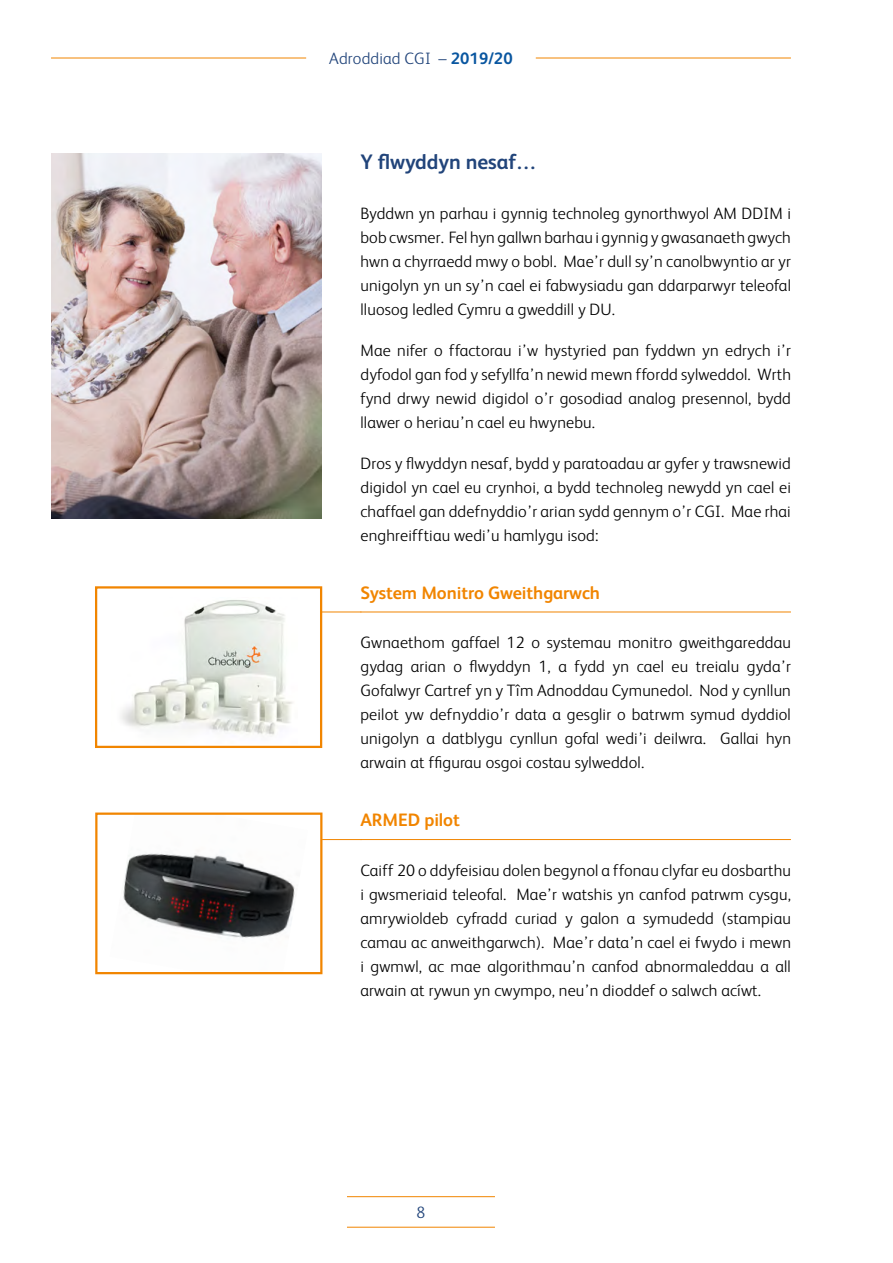
<style>
.page{position:relative;width:893px;height:1263px;background:#fff}
.page>*{position:absolute;margin:0;border:0;box-sizing:border-box;transform-origin:0 0}
.t1{font:700 21px "FS Albert";letter-spacing:-.005em;color:#21447a}
.t2{font:700 18px "FS Albert";letter-spacing:-.005em;color:#f18500}
.t3{font:300 16.5px/24px "FS Albert";letter-spacing:.01em;color:#000;text-align:justify}
.t4{font:300 16.5px "FS Albert";letter-spacing:.01em;color:#21447a}
.s1{font-weight:700;color:#0956a0}
</style>
<div class="page">
<hr style="left:347px;top:1196px;width:148px;height:1px;background:#f18500">
<hr style="left:347px;top:1227px;width:148px;height:1px;background:#f18500">
<hr style="left:536px;top:58px;width:255px;height:1px;background:#f18500">
<hr style="left:51px;top:58px;width:255px;height:1px;background:#f18500">
<hr style="left:360px;top:612px;width:431px;height:1px;background:#f18500">
<hr style="left:360px;top:839px;width:431px;height:1px;background:#f18500">
<img style="left:51px;top:153px;width:270px;height:366px">
<img style="left:120px;top:600px;width:173px;height:135px">
<div style="left:95px;top:586px;width:227px;height:162px;border:2px solid #f18500"></div>
<img style="left:123px;top:853px;width:172px;height:85px">
<div style="left:95px;top:812px;width:227px;height:162px;border:2px solid #f18500"></div>
<hr style="left:322px;top:612px;width:39px;height:1px;background:#f18500">
<hr style="left:322px;top:839px;width:40px;height:1px;background:#f18500">
<p class="t4" style="left:329px;top:47px;width:185px">Adroddiad CGI – <span class="s1">2019/20</span></p>
<p class="t1" style="left:360px;top:148px;width:178px">Y flwyddyn nesaf…</p>
<p class="t3" style="left:360px;top:200px;width:432px">Byddwn yn parhau i gynnig technoleg gynorthwyol AM DDIM i bob cwsmer. Fel hyn gallwn barhau i gynnig y gwasanaeth gwych hwn a chyrraedd mwy o bobl. Mae’r dull sy’n canolbwyntio ar yr unigolyn yn un sy’n cael ei fabwysiadu gan ddarparwyr teleofal lluosog ledled Cymru a gweddill y DU.</p>
<p class="t3" style="left:360px;top:337px;width:432px">Mae nifer o ffactorau i’w hystyried pan fyddwn yn edrych i’r dyfodol gan fod y sefyllfa’n newid mewn ffordd sylweddol. Wrth fynd drwy newid digidol o’r gosodiad analog presennol, bydd llawer o heriau’n cael eu hwynebu.</p>
<p class="t3" style="left:360px;top:450px;width:432px">Dros y flwyddyn nesaf, bydd y paratoadau ar gyfer y trawsnewid digidol yn cael eu crynhoi, a bydd technoleg newydd yn cael ei chaffael gan ddefnyddio’r arian sydd gennym o’r CGI. Mae rhai enghreifftiau wedi’u hamlygu isod:</p>
<p class="t2" style="left:360px;top:580px;width:241px">System Monitro Gweithgarwch</p>
<p class="t3" style="left:360px;top:630px;width:432px">Gwnaethom gaffael 12 o systemau monitro gweithgareddau gydag arian o flwyddyn 1, a fydd yn cael eu treialu gyda’r Gofalwyr Cartref yn y Tîm Adnoddau Cymunedol. Nod y cynllun peilot yw defnyddio’r data a gesglir o batrwm symud dyddiol unigolyn a datblygu cynllun gofal wedi’i deilwra. Gallai hyn arwain at ffigurau osgoi costau sylweddol.</p>
<p class="t2" style="left:360px;top:808px;width:101px">ARMED pilot</p>
<p class="t3" style="left:360px;top:857px;width:432px">Caiff 20 o ddyfeisiau dolen begynol a ffonau clyfar eu dosbarthu i gwsmeriaid teleofal. Mae’r watshis yn canfod patrwm cysgu, amrywioldeb cyfradd curiad y galon a symudedd (stampiau camau ac anweithgarwch). Mae’r data’n cael ei fwydo i mewn i gwmwl, ac mae algorithmau’n canfod abnormaleddau a all arwain at rywun yn cwympo, neu’n dioddef o salwch acíwt.</p>
<p class="t4" style="left:416px;top:1202px;width:10px">8</p>
</div>
